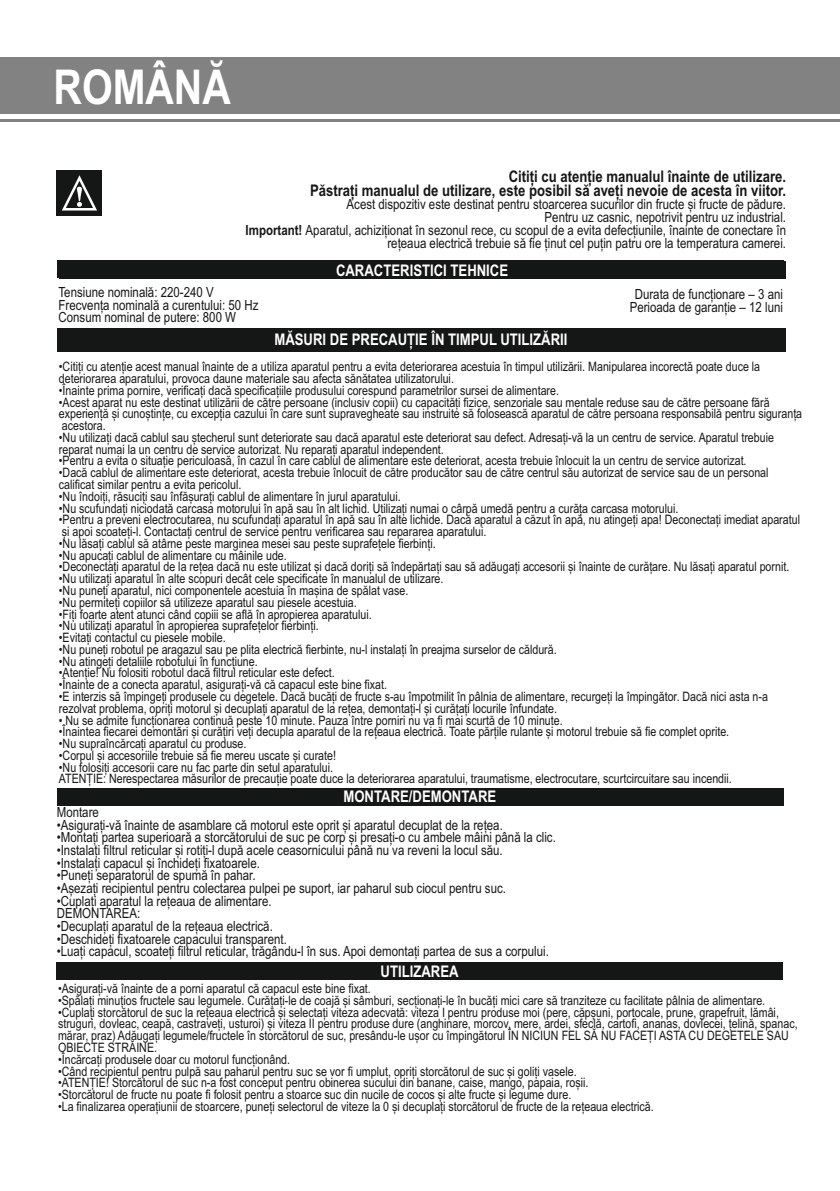
<style>
.page{position:relative;width:840px;height:1191px;background:#fff}
.page>*{position:absolute;margin:0;border:0;box-sizing:border-box;transform-origin:0 0}
.t1{font:700 48px "Arial Narrow";color:#fff}
.t2{font:700 16px/14.6px "Arial Narrow";color:#151616;text-align:right}
.t3{font:700 16px "Arial Narrow";color:#fff}
.t4{font:14px/12.6px "Arial Narrow";color:#151616}
.t5{font:13px/11.8px "Arial Narrow";color:#151616}
.s1{font-weight:700}
</style>
<div class="page">
<div style="left:0;top:57px;width:839px;height:56px;background:#818281"></div>
<hr style="left:0;top:119px;width:839px;height:3px;background:#818281">
<div style="left:59px;top:261px;width:725px;height:17px;background:#151616"></div>
<div style="left:57px;top:170px;width:45px;height:45px;background:#151616"></div>
<svg style="left:62px;top:175px;width:35px;height:35px"></svg>
<div style="left:57px;top:329px;width:727px;height:23px;background:#151616"></div>
<div style="left:57px;top:788px;width:725px;height:17px;background:#151616"></div>
<div style="left:57px;top:962px;width:725px;height:17px;background:#151616"></div>
<h1 class="t1" style="left:67px;top:67px;width:179px">ROMÂNĂ</h1>
<p class="t2" style="left:310px;top:170px;width:477px">Citiți cu atenție manualul înainte de utilizare.<br>Păstrați manualul de utilizare, este posibil să aveți nevoie de acesta în viitor.</p>
<p class="t4" style="left:245px;top:199px;width:541px;text-align:right">Acest dispozitiv este destinat pentru stoarcerea sucurilor din fructe și fructe de pădure.<br>Pentru uz casnic, nepotrivit pentru uz industrial.<br><span class="s1">Important!</span> Aparatul, achiziționat în sezonul rece, cu scopul de a evita defecțiunile, înainte de conectare în rețeaua electrică trebuie să fie ținut cel puțin patru ore la temperatura camerei.</p>
<p class="t4" style="left:58px;top:287px;width:201px">Tensiune nominală: 220-240 V<br>Frecvența nominală a curentului: 50 Hz<br>Consum nominal de putere: 800 W</p>
<p class="t3" style="left:338px;top:263px;width:166px">Technische Eigenschaften</p>
<p class="t3" style="left:336px;top:264px;width:174px">CARACTERISTICI TEHNICE</p>
<p class="t4" style="left:629px;top:289px;width:155px;text-align:center">Durata de funcționare – 3 ani<br>Perioada de garanție – 12 luni</p>
<p class="t3" style="left:274px;top:334px;width:294px">MĂSURI DE PRECAUȚIE ÎN TIMPUL UTILIZĂRII</p>
<p class="t5" style="left:59px;top:362px;width:702px">• Citiți cu atenție acest manual înainte de a utiliza aparatul pentru a evita deteriorarea acestuia în timpul utilizării. Manipularea incorectă poate duce la deteriorarea aparatului, provoca daune materiale sau afecta sănătatea utilizatorului.</p>
<p class="t5" style="left:59px;top:385px;width:501px">• Înainte prima pornire, verificați dacă specificațiile produsului corespund parametrilor sursei de alimentare.</p>
<p class="t5" style="left:59px;top:397px;width:744px">• Acest aparat nu este destinat utilizării de către persoane (inclusiv copii) cu capacități fizice, senzoriale sau mentale reduse sau de către persoane fără experiență și cunoștințe, cu excepția cazului în care sunt supravegheate sau instruite să folosească aparatul de către persoana responsabilă pentru siguranța acestora.</p>
<p class="t5" style="left:59px;top:432px;width:716px">• Nu utilizați dacă cablul sau ștecherul sunt deteriorate sau dacă aparatul este deteriorat sau defect. Adresați-vă la un centru de service. Aparatul trebuie reparat numai la un centru de service autorizat. Nu reparați aparatul independent.</p>
<p class="t5" style="left:59px;top:456px;width:688px">• Pentru a evita o situație periculoasă, în cazul în care cablul de alimentare este deteriorat, acesta trebuie înlocuit la un centru de service autorizat.</p>
<p class="t5" style="left:59px;top:468px;width:710px">• Dacă cablul de alimentare este deteriorat, acesta trebuie înlocuit de către producător sau de către centrul său autorizat de service sau de un personal calificat similar pentru a evita pericolul.</p>
<p class="t5" style="left:59px;top:491px;width:343px">• Nu îndoiți, răsuciți sau înfășurați cablul de alimentare în jurul aparatului.</p>
<p class="t5" style="left:59px;top:503px;width:620px">• Nu scufundați niciodată carcasa motorului în apă sau în alt lichid. Utilizați numai o cârpă umedă pentru a curăța carcasa motorului.</p>
<p class="t5" style="left:59px;top:515px;width:742px">• Pentru a preveni electrocutarea, nu scufundați aparatul în apă sau în alte lichide. Dacă aparatul a căzut în apă, nu atingeți apa! Deconectați imediat aparatul și apoi scoateți-l. Contactați centrul de service pentru verificarea sau repararea aparatului.</p>
<p class="t5" style="left:59px;top:538px;width:378px">• Nu lăsați cablul să atârne peste marginea mesei sau peste suprafețele fierbinți.</p>
<p class="t5" style="left:59px;top:550px;width:229px">• Nu apucați cablul de alimentare cu mâinile ude.</p>
<p class="t5" style="left:59px;top:562px;width:731px">• Deconectați aparatul de la rețea dacă nu este utilizat și dacă doriți să îndepărtați sau să adăugați accesorii și înainte de curățare. Nu lăsați aparatul pornit.</p>
<p class="t5" style="left:59px;top:574px;width:386px">• Nu utilizați aparatul în alte scopuri decât cele specificate în manualul de utilizare.</p>
<p class="t5" style="left:59px;top:586px;width:351px">• Nu puneți aparatul, nici componentele acestuia în mașina de spălat vase.</p>
<p class="t5" style="left:59px;top:597px;width:299px">• Nu permiteți copiilor să utilizeze aparatul sau piesele acestuia.</p>
<p class="t5" style="left:59px;top:609px;width:314px">• Fiți foarte atent atunci când copiii se află în apropierea aparatului.</p>
<p class="t5" style="left:59px;top:621px;width:261px">• Nu utilizați aparatul în apropierea suprafețelor fierbinți.</p>
<p class="t5" style="left:59px;top:633px;width:168px">• Evitați contactul cu piesele mobile.</p>
<p class="t5" style="left:59px;top:644px;width:499px">• Nu puneți robotul pe aragazul sau pe plita electrică fierbinte, nu-l instalați în preajma surselor de căldură.</p>
<p class="t5" style="left:59px;top:656px;width:200px">• Nu atingeți detaliile robotului în funcțiune.</p>
<p class="t5" style="left:59px;top:668px;width:277px">• Atenție! Nu folositi robotul dacă filtrul reticular este defect.</p>
<p class="t5" style="left:59px;top:680px;width:329px">• Înainte de a conecta aparatul, asigurați-vă că capacul este bine fixat.</p>
<p class="t5" style="left:59px;top:692px;width:710px">• E interzis să împingeți produsele cu degetele. Dacă bucăți de fructe s-au împotmilit în pâlnia de alimentare, recurgeți la împingător. Dacă nici asta n-a rezolvat problema, opriți motorul și decuplați aparatul de la rețea, demontați-l și curățați locurile înfundate.</p>
<p class="t5" style="left:59px;top:715px;width:505px">• Nu se admite funcționarea continuă peste 10 minute. Pauza între porniri nu va fi mai scurtă de 10 minute.</p>
<p class="t5" style="left:59px;top:727px;width:671px">• Înaintea fiecarei demontări și curățiri veți decupla aparatul de la rețeaua electrică. Toate părțile rulante și motorul trebuie să fie complet oprite.</p>
<p class="t5" style="left:59px;top:739px;width:189px">• Nu supraîncărcați aparatul cu produse.</p>
<p class="t5" style="left:59px;top:750px;width:278px">• Corpul și accesoriile trebuie să fie mereu uscate și curate!</p>
<p class="t5" style="left:59px;top:762px;width:674px">• Nu folosiți accesorii care nu fac parte din setul aparatului.<br>ATENȚIE: Nerespectarea măsurilor de precauție poate duce la deteriorarea aparatului, traumatisme, electrocutare, scurtcircuitare sau incendii.</p>
<p class="t3" style="left:343px;top:790px;width:154px">MONTARE/DEMONTARE</p>
<p class="t4" style="left:57px;top:807px;width:44px">Montare</p>
<p class="t4" style="left:57px;top:819px;width:447px">• Asigurați-vă înainte de asamblare că motorul este oprit și aparatul decuplat de la rețea.</p>
<p class="t4" style="left:57px;top:832px;width:500px">• Montați partea superioară a storcătorului de suc pe corp și presați-o cu ambele mâini până la clic.</p>
<p class="t4" style="left:57px;top:845px;width:447px">• Instalați filtrul reticular și rotiți-l după acele ceasornicului până nu va reveni la locul său.</p>
<p class="t4" style="left:57px;top:857px;width:205px">• Instalați capacul și închideți fixatoarele.</p>
<p class="t4" style="left:57px;top:870px;width:200px">• Puneți separatorul de spumă în pahar.</p>
<p class="t4" style="left:57px;top:883px;width:450px">• Așezați recipientul pentru colectarea pulpei pe suport, iar paharul sub ciocul pentru suc.</p>
<p class="t4" style="left:57px;top:895px;width:216px">• Cuplați aparatul la rețeaua de alimentare.<br>DEMONTAREA:</p>
<p class="t4" style="left:57px;top:921px;width:217px">• Decuplați aparatul de la rețeaua electrică.</p>
<p class="t4" style="left:57px;top:933px;width:231px">• Deschideți fixatoarele capacului transparent.</p>
<p class="t4" style="left:57px;top:946px;width:493px">• Luați capacul, scoateți filtrul reticular, trăgându-l în sus. Apoi demontați partea de sus a corpului.</p>
<p class="t3" style="left:380px;top:965px;width:79px">UTILIZAREA</p>
<p class="t5" style="left:58px;top:984px;width:314px">• Asigurați-vă înainte de a porni aparatul că capacul este bine fixat.</p>
<p class="t5" style="left:58px;top:995px;width:708px">• Spălați minuțios fructele sau legumele. Curățați-le de coajă și sâmburi, secționați-le în bucăți mici care să tranziteze cu facilitate pâlnia de alimentare.</p>
<p class="t5" style="left:58px;top:1007px;width:740px">• Cuplați storcătorul de suc la rețeaua electrică și selectați viteza adecvată: viteza I pentru produse moi (pere, căpșuni, portocale, prune, grapefruit, lămâi, struguri, dovleac, ceapă, castraveți, usturoi) și viteza II pentru produse dure (anghinare, morcov, mere, ardei, sfeclă, cartofi, ananas, dovlecei, țelină, spanac, mărar, praz) Adăugați legumele/fructele în storcătorul de suc, presându-le ușor cu împingătorul ÎN NICIUN FEL SĂ NU FACEȚI ASTA CU DEGETELE SAU OBIECTE STRĂINE.</p>
<p class="t5" style="left:58px;top:1054px;width:233px">• Încărcați produsele doar cu motorul funcționând.</p>
<p class="t5" style="left:58px;top:1066px;width:520px">• Când recipientul pentru pulpă sau paharul pentru suc se vor fi umplut, opriți storcătorul de suc și goliți vasele.</p>
<p class="t5" style="left:58px;top:1078px;width:531px">• ATENȚIE! Storcătorul de suc n-a fost conceput pentru obinerea sucului din banane, caise, mango, papaia, roșii.</p>
<p class="t5" style="left:58px;top:1090px;width:514px">• Storcătorul de fructe nu poate fi folosit pentru a stoarce suc din nucile de cocos și alte fructe și legume dure.</p>
<p class="t5" style="left:58px;top:1101px;width:597px">• La finalizarea operațiunii de stoarcere, puneți selectorul de viteze la 0 și decuplați storcătorul de fructe de la rețeaua electrică.</p>
</div>
